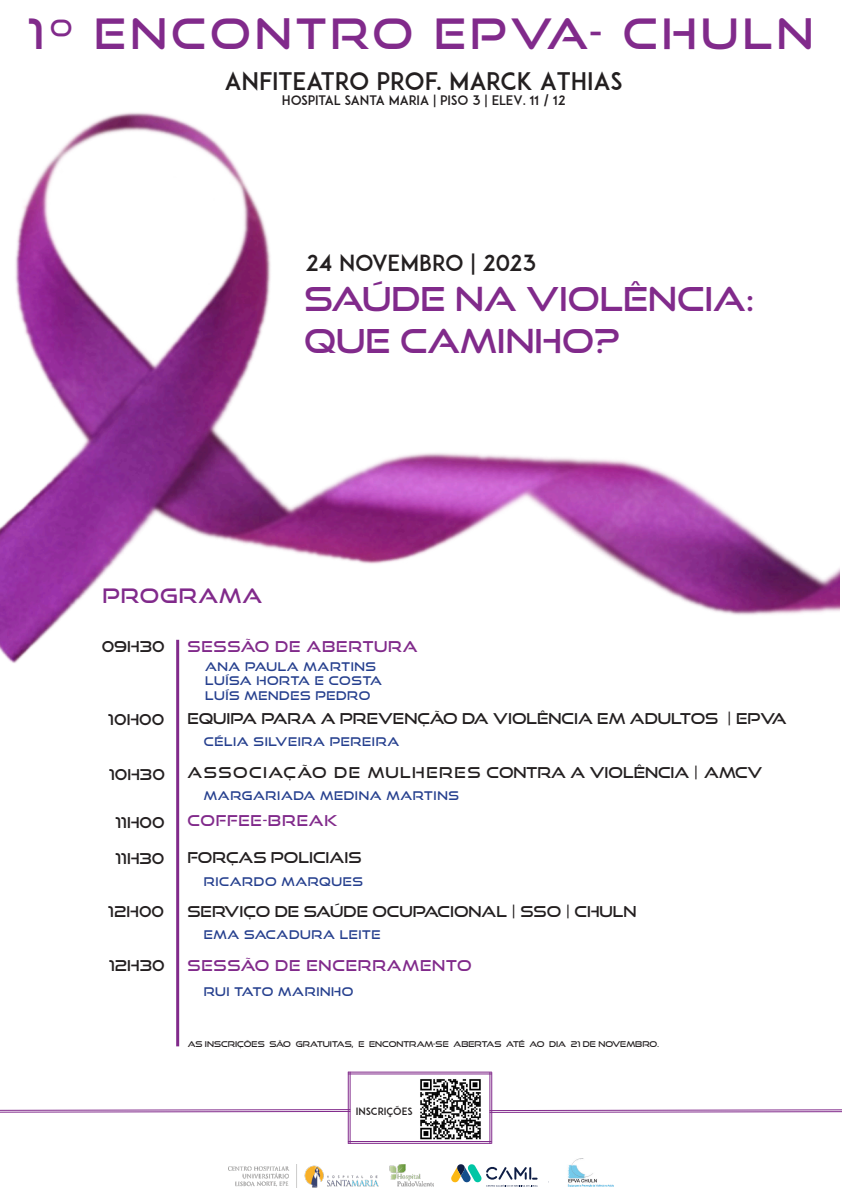
<style>
.page{position:relative;width:842px;height:1191px;background:#fff}
.page>*{position:absolute;margin:0;border:0;box-sizing:border-box;transform-origin:0 0}
.t1{font:42px "Good Times Rg";letter-spacing:.1em;color:#812a8b}
.t2{font:33px/42px "Good Times Rg";color:#812a8b}
.t3{font:24px "ADAM.CGPRO";color:#231f20}
.t4{font:22px "ADAM.CGPRO";color:#231f20}
.t5{font:20px "Good Times Rg";letter-spacing:.05em;color:#812a8b}
.t6{font:15px "Good Times Rg";color:#231f20}
.t7{font:15px "Good Times Rg";letter-spacing:.05em;color:#812a8b}
.t8{font:13px "ADAM.CGPRO";color:#231f20}
.t9{font:12px "Good Times Rg";letter-spacing:.05em;color:#253f8e}
.t10{font:10px "ADAM.CGPRO";color:#231f20}
.t11{font:8px "Good Times Rg";color:#231f20}
</style>
<div class="page">
<img style="left:0;top:112px;width:839px;height:551px">
<img style="left:420px;top:1079px;width:61px;height:61px">
<svg style="left:0;top:1109px;width:350px;height:3px"></svg>
<svg style="left:489px;top:1109px;width:353px;height:3px"></svg>
<hr style="left:348px;top:1072px;width:144px;height:1px;background:#812a8b">
<hr style="left:348px;top:1073px;width:144px;height:1px;background:#812a8b">
<hr style="left:350px;top:1071px;width:1px;height:72px;background:#812a8b">
<hr style="left:348px;top:1071px;width:1px;height:72px;background:#812a8b">
<hr style="left:348px;top:1141px;width:144px;height:1px;background:#812a8b">
<hr style="left:348px;top:1143px;width:144px;height:1px;background:#812a8b">
<hr style="left:491px;top:1072px;width:1px;height:71px;background:#812a8b">
<hr style="left:490px;top:1072px;width:1px;height:71px;background:#812a8b">
<svg style="left:451px;top:1164px;width:87px;height:22px"></svg>
<img style="left:229px;top:1164px;width:205px;height:23px">
<img style="left:567px;top:1158px;width:47px;height:28px">
<hr style="left:176px;top:640px;width:3px;height:406px;background:#812a8b">
<p class="t1" style="left:28px;top:8px;width:786px">1º ENCONTRO EPVA- CHULN</p>
<p class="t3" style="left:225px;top:66px;width:399px">ANFITEATRO PROF. MARCK ATHIAS</p>
<p class="t8" style="left:282px;top:92px;width:286px">HOSPITAL SANTA MARIA | PISO 3 | ELEV. 11 / 12</p>
<p class="t4" style="left:306px;top:249px;width:232px">24 NOVEMBRO | 2023</p>
<p class="t2" style="left:304px;top:277px;width:452px">SAÚDE NA VIOLÊNCIA:<br>QUE CAMINHO?</p>
<p class="t5" style="left:102px;top:583px;width:161px">PROGRAMA</p>
<p class="t7" style="left:187px;top:637px;width:232px">SESSÃO DE ABERTURA</p>
<p class="t6" style="left:102px;top:637px;width:65px">09H30</p>
<p class="t6" style="left:108px;top:710px;width:58px">10H00</p>
<p class="t6" style="left:109px;top:765px;width:57px">10H30</p>
<p class="t6" style="left:115px;top:813px;width:51px">11H00</p>
<p class="t6" style="left:115px;top:849px;width:51px">11H30</p>
<p class="t6" style="left:108px;top:902px;width:57px">12H00</p>
<p class="t6" style="left:109px;top:956px;width:57px">12H30</p>
<p class="t9" style="left:205px;top:659px;width:173px">ANA PAULA MARTINS</p>
<p class="t9" style="left:205px;top:673px;width:179px">LUÍSA HORTA E COSTA</p>
<p class="t9" style="left:205px;top:688px;width:167px">LUÍS MENDES PEDRO</p>
<p class="t6" style="left:187px;top:709px;width:601px">EQUIPA PARA A PREVENÇÃO DA VIOLÊNCIA EM ADULTOS | EPVA</p>
<p class="t6" style="left:187px;top:763px;width:576px">ASSOCIAÇÃO DE MULHERES CONTRA A VIOLÊNCIA | AMCV</p>
<p class="t7" style="left:187px;top:811px;width:152px">COFFEE-BREAK</p>
<p class="t6" style="left:187px;top:848px;width:176px">FORÇAS POLICIAIS</p>
<p class="t6" style="left:187px;top:902px;width:451px">SERVIÇO DE SAÚDE OCUPACIONAL | SSO | CHULN</p>
<p class="t7" style="left:187px;top:956px;width:286px">SESSÃO DE ENCERRAMENTO</p>
<p class="t9" style="left:204px;top:734px;width:197px">CÉLIA SILVEIRA PEREIRA</p>
<p class="t9" style="left:204px;top:788px;width:257px">MARGARIADA MEDINA MARTINS</p>
<p class="t9" style="left:204px;top:874px;width:161px">RICARDO MARQUES</p>
<p class="t9" style="left:204px;top:927px;width:178px">EMA SACADURA LEITE</p>
<p class="t9" style="left:204px;top:984px;width:151px">RUI TATO MARINHO</p>
<p class="t11" style="left:188px;top:1038px;width:473px">AS INSCRIÇÕES SÃO GRATUITAS, E ENCONTRAM-SE ABERTAS ATÉ AO DIA 21 DE NOVEMBRO.</p>
<p class="t10" style="left:356px;top:1104px;width:59px">INSCRIÇÕES</p>
</div>
